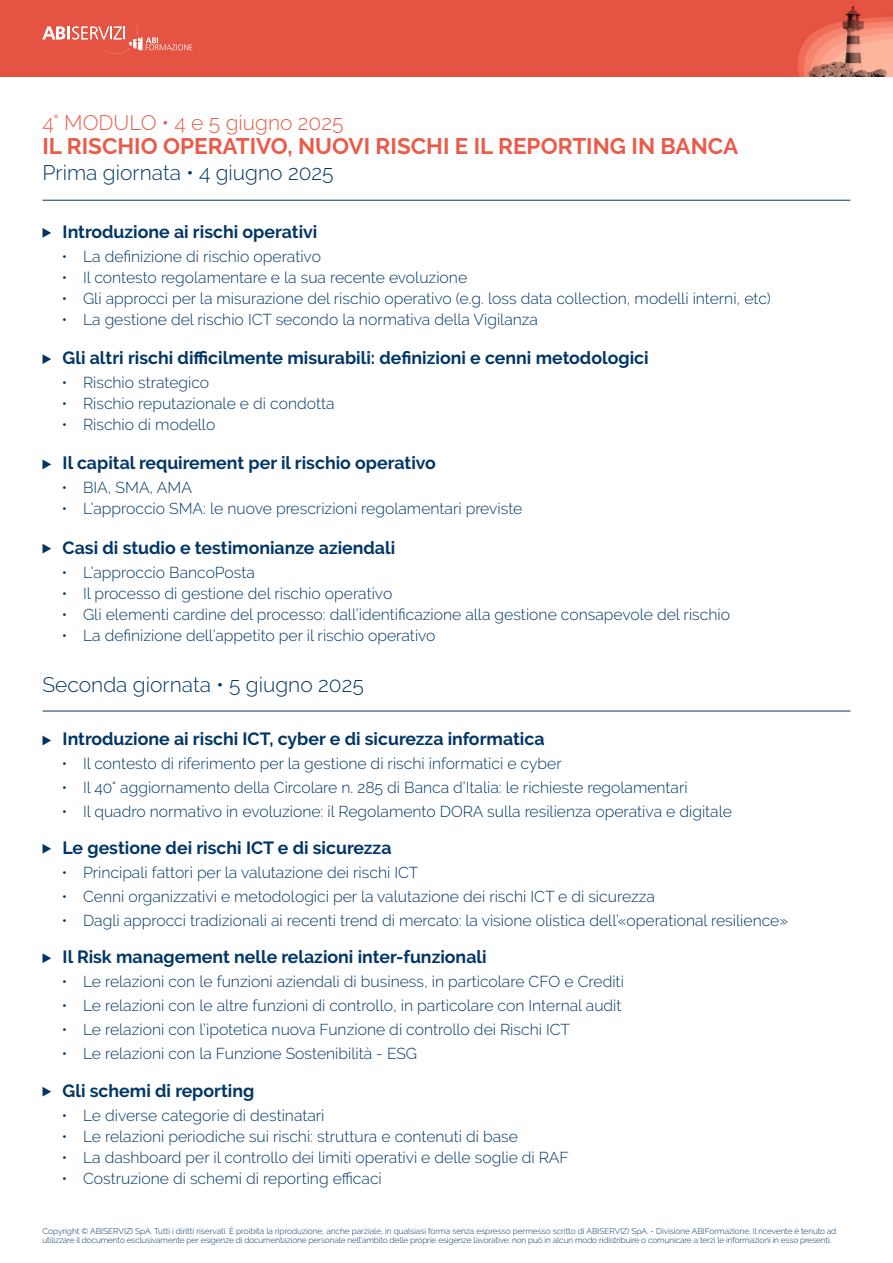
<style>
.page{position:relative;width:893px;height:1263px;background:#fff}
.page>*{position:absolute;margin:0;border:0;box-sizing:border-box;transform-origin:0 0}
.t1{font:700 22.5px "Raleway";color:#ea5c4a}
.t2{font:300 21px "Raleway";color:#003667}
.t3{font:300 21px "Raleway";color:#ea5c4a}
.t4{font:700 17.7px "Raleway";color:#003667}
.t5{font:300 15.75px "Raleway";color:#003667}
.t6{font:300 8.25px/9px "Raleway";letter-spacing:-.01em;color:#003667}
</style>
<div class="page">
<img style="left:0;top:0;width:893px;height:77px">
<svg style="left:43px;top:23px;width:149px;height:31px;background:#e86d5e"></svg>
<svg style="left:43px;top:228px;width:8px;height:10px"></svg>
<svg style="left:43px;top:354px;width:8px;height:10px"></svg>
<svg style="left:43px;top:459px;width:8px;height:10px"></svg>
<svg style="left:43px;top:544px;width:8px;height:9px"></svg>
<hr style="left:43px;top:200px;width:807px;height:1px;background:#003667">
<svg style="left:43px;top:736px;width:8px;height:9px"></svg>
<svg style="left:43px;top:844px;width:8px;height:10px"></svg>
<svg style="left:43px;top:953px;width:8px;height:10px"></svg>
<svg style="left:43px;top:1087px;width:8px;height:9px"></svg>
<hr style="left:43px;top:711px;width:807px;height:1px;background:#003667">
<p class="t3" style="left:43px;top:111px;width:302px">4° MODULO • 4 e 5 giugno 2025</p>
<p class="t1" style="left:43px;top:134px;width:697px">IL RISCHIO OPERATIVO, NUOVI RISCHI E IL REPORTING IN BANCA</p>
<p class="t2" style="left:43px;top:160px;width:293px">Prima giornata • 4 giugno 2025</p>
<p class="t4" style="left:63px;top:221px;width:256px">Introduzione ai rischi operativi</p>
<p class="t5" style="left:62px;top:247px;width:261px">• La definizione di rischio operativo</p>
<p class="t5" style="left:62px;top:268px;width:407px">• Il contesto regolamentare e la sua recente evoluzione</p>
<p class="t5" style="left:62px;top:289px;width:711px">• Gli approcci per la misurazione del rischio operativo (e.g. loss data collection, modelli interni, etc)</p>
<p class="t5" style="left:62px;top:310px;width:478px">• La gestione del rischio ICT secondo la normativa della Vigilanza</p>
<p class="t4" style="left:63px;top:348px;width:588px">Gli altri rischi difficilmente misurabili: definizioni e cenni metodologici</p>
<p class="t5" style="left:62px;top:373px;width:149px">• Rischio strategico</p>
<p class="t5" style="left:62px;top:394px;width:274px">• Rischio reputazionale e di condotta</p>
<p class="t5" style="left:62px;top:415px;width:155px">• Rischio di modello</p>
<p class="t4" style="left:63px;top:453px;width:375px">Il capital requirement per il rischio operativo</p>
<p class="t5" style="left:62px;top:478px;width:132px">• BIA, SMA, AMA</p>
<p class="t5" style="left:62px;top:499px;width:462px">• L’approccio SMA: le nuove prescrizioni regolamentari previste</p>
<p class="t4" style="left:63px;top:537px;width:334px">Casi di studio e testimonianze aziendali</p>
<p class="t5" style="left:62px;top:563px;width:195px">• L’approccio BancoPosta</p>
<p class="t5" style="left:62px;top:584px;width:332px">• Il processo di gestione del rischio operativo</p>
<p class="t5" style="left:62px;top:605px;width:670px">• Gli elementi cardine del processo: dall’identificazione alla gestione consapevole del rischio</p>
<p class="t5" style="left:62px;top:626px;width:375px">• La definizione dell’appetito per il rischio operativo</p>
<p class="t2" style="left:43px;top:672px;width:323px">Seconda giornata • 5 giugno 2025</p>
<p class="t4" style="left:63px;top:729px;width:483px">Introduzione ai rischi ICT, cyber e di sicurezza informatica</p>
<p class="t5" style="left:62px;top:755px;width:501px">• Il contesto di riferimento per la gestione di rischi informatici e cyber</p>
<p class="t5" style="left:62px;top:779px;width:627px">• Il 40° aggiornamento della Circolare n. 285 di Banca d’Italia: le richieste regolamentari</p>
<p class="t5" style="left:62px;top:803px;width:672px">• Il quadro normativo in evoluzione: il Regolamento DORA sulla resilienza operativa e digitale</p>
<p class="t4" style="left:63px;top:837px;width:330px">Le gestione dei rischi ICT e di sicurezza</p>
<p class="t5" style="left:62px;top:863px;width:358px">• Principali fattori per la valutazione dei rischi ICT</p>
<p class="t5" style="left:62px;top:887px;width:595px">• Cenni organizzativi e metodologici per la valutazione dei rischi ICT e di sicurezza</p>
<p class="t5" style="left:62px;top:911px;width:728px">• Dagli approcci tradizionali ai recenti trend di mercato: la visione olistica dell’«operational resilience»</p>
<p class="t4" style="left:63px;top:947px;width:425px">Il Risk management nelle relazioni inter-funzionali</p>
<p class="t5" style="left:62px;top:972px;width:564px">• Le relazioni con le funzioni aziendali di business, in particolare CFO e Crediti</p>
<p class="t5" style="left:62px;top:996px;width:561px">• Le relazioni con le altre funzioni di controllo, in particolare con Internal audit</p>
<p class="t5" style="left:62px;top:1020px;width:510px">• Le relazioni con l’ipotetica nuova Funzione di controllo dei Rischi ICT</p>
<p class="t5" style="left:62px;top:1044px;width:357px">• Le relazioni con la Funzione Sostenibilità - ESG</p>
<p class="t4" style="left:63px;top:1080px;width:193px">Gli schemi di reporting</p>
<p class="t5" style="left:62px;top:1106px;width:264px">• Le diverse categorie di destinatari</p>
<p class="t5" style="left:62px;top:1127px;width:458px">• Le relazioni periodiche sui rischi: struttura e contenuti di base</p>
<p class="t5" style="left:62px;top:1148px;width:509px">• La dashboard per il controllo dei limiti operativi e delle soglie di RAF</p>
<p class="t5" style="left:62px;top:1169px;width:322px">• Costruzione di schemi di reporting efficaci</p>
<p class="t6" style="left:43px;top:1227px;width:795px">Copyright © ABISERVIZI SpA. Tutti i diritti riservati. È proibita la riproduzione, anche parziale, in qualsiasi forma senza espresso permesso scritto di ABISERVIZI SpA. - Divisione ABIFormazione. Il ricevente è tenuto ad utilizzare il documento esclusivamente per esigenze di documentazione personale nell’ambito delle proprie esigenze lavorative; non può in alcun modo ridistribuire o comunicare a terzi le informazioni in esso presenti.</p>
</div>
